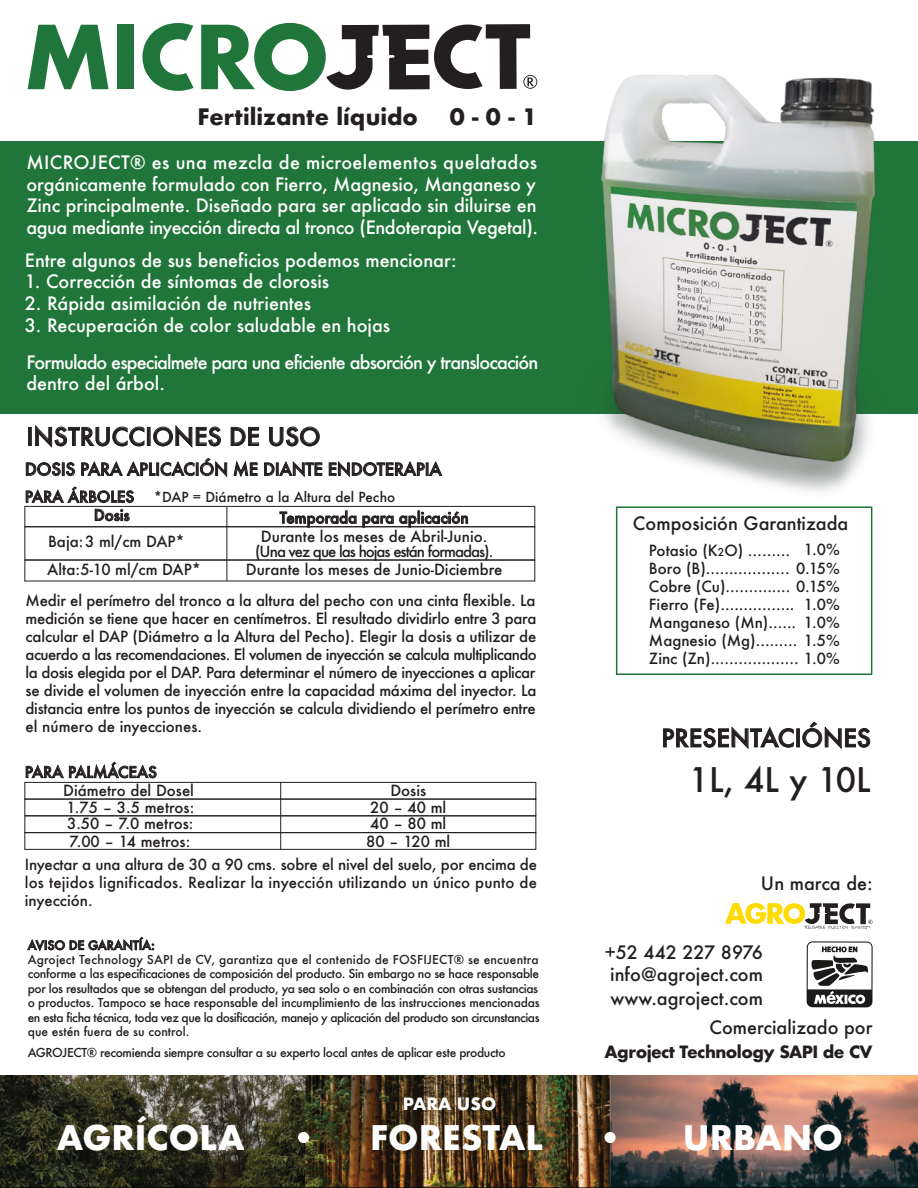
<style>
.page{position:relative;width:918px;height:1188px;background:#fff}
.page>*{position:absolute;margin:0;border:0;box-sizing:border-box;transform-origin:0 0}
.t1{font:700 33px "Futura";color:#fff}
.t2{font:500 33px "Futura";color:#231f20}
.t3{font:500 24px "Futura";color:#231f20}
.t4{font:700 22.05px "Futura";color:#231f20}
.t5{font:500 18px/21.6px "Futura";color:#fff;text-align:justify}
.t6{font:500 18px "Futura";color:#231f20}
.t7{font:500 18px/21.6px "Futura";letter-spacing:-.045em;color:#fff}
.t8{font:500 16.5px "Futura";letter-spacing:-.005em;color:#231f20}
.t9{font:700 16.5px "Futura";letter-spacing:-.035em;color:#231f20}
.t10{font:700 16.5px "Futura";color:#fff}
.t11{font:500 15px/18px "Futura";color:#231f20;text-align:justify}
.t12{font:500 15px/15.3px "Futura";letter-spacing:-.055em;color:#231f20;text-align:center}
.t13{font:500 13.5px "Futura";color:#231f20}
.t14{font:500 12px/14.4px "Futura";letter-spacing:-.03em;color:#231f20}
.s1{font-size:10.5px}
</style>
<div class="page">
<div style="left:1px;top:141px;width:917px;height:273px;background:#20763a"></div>
<svg style="left:807px;top:941px;width:66px;height:66px"></svg>
<svg style="left:725px;top:903px;width:148px;height:27px"></svg>
<svg style="left:663px;top:726px;width:131px;height:23px"></svg>
<div style="left:796px;top:728px;width:4px;height:19px;border:1px solid #231f20"></div>
<svg style="left:802px;top:721px;width:69px;height:28px"></svg>
<div style="left:28px;top:427px;width:4px;height:19px;border:1px solid #231f20"></div>
<svg style="left:35px;top:425px;width:110px;height:23px"></svg>
<div style="left:147px;top:427px;width:4px;height:19px;border:1px solid #231f20"></div>
<svg style="left:153px;top:425px;width:68px;height:23px"></svg>
<svg style="left:230px;top:427px;width:29px;height:19px"></svg>
<svg style="left:269px;top:426px;width:51px;height:21px"></svg>
<img style="left:600px;top:74px;width:275px;height:418px">
<svg style="left:28px;top:25px;width:81px;height:64px"></svg>
<div style="left:117px;top:25px;width:17px;height:64px;background:#20763a"></div>
<svg style="left:201px;top:23px;width:336px;height:68px"></svg>
<svg style="left:142px;top:23px;width:52px;height:68px"></svg>
<div style="left:616px;top:506px;width:256px;height:169px;border:2px solid #20763a"></div>
<div style="left:25px;top:506px;width:510px;height:21px;border:1px solid #231f20"></div>
<div style="left:25px;top:527px;width:510px;height:33px;border:1px solid #231f20"></div>
<div style="left:25px;top:560px;width:510px;height:21px;border:1px solid #231f20"></div>
<hr style="left:227px;top:506px;width:1px;height:75px;background:#231f20">
<svg style="left:95px;top:509px;width:34px;height:12px"></svg>
<svg style="left:280px;top:511px;width:76px;height:16px"></svg>
<svg style="left:363px;top:511px;width:105px;height:16px"></svg>
<svg style="left:26px;top:486px;width:108px;height:17px"></svg>
<svg style="left:26px;top:762px;width:131px;height:17px"></svg>
<div style="left:25px;top:782px;width:511px;height:17px;border:1px solid #231f20"></div>
<div style="left:25px;top:799px;width:511px;height:17px;border:1px solid #231f20"></div>
<div style="left:25px;top:832px;width:511px;height:18px;border:1px solid #231f20"></div>
<hr style="left:280px;top:782px;width:1px;height:68px;background:#231f20">
<svg style="left:26px;top:462px;width:49px;height:14px"></svg>
<svg style="left:81px;top:458px;width:146px;height:19px"></svg>
<svg style="left:234px;top:461px;width:24px;height:16px"></svg>
<svg style="left:264px;top:461px;width:58px;height:16px"></svg>
<svg style="left:329px;top:461px;width:113px;height:16px"></svg>
<svg style="left:27px;top:937px;width:127px;height:14px"></svg>
<img style="left:0;top:1076px;width:917px;height:112px">
<div style="left:298px;top:1132px;width:11px;height:11px;background:#fff;border-radius:50%"></div>
<div style="left:605px;top:1132px;width:11px;height:11px;background:#fff;border-radius:50%"></div>
<h3 class="t4" style="left:198px;top:100px;width:222px">Fertilizante líquido</h3>
<h3 class="t4" style="left:450px;top:100px;width:89px">0 - 0 - 1</h3>
<p class="t5" style="left:26px;top:151px;width:513px">MICROJECT® es una mezcla de microelementos quelatados orgánicamente formulado con Fierro, Magnesio, Manganeso y Zinc principalmente. Diseñado para ser aplicado sin diluirse en agua mediante inyección directa al tronco (Endoterapia Vegetal).</p>
<p class="t5" style="left:25px;top:249px;width:433px">Entre algunos de sus beneficios podemos mencionar:</p>
<p class="t5" style="left:25px;top:271px;width:306px">1. Corrección de síntomas de clorosis</p>
<p class="t5" style="left:25px;top:292px;width:288px">2. Rápida asimilación de nutrientes</p>
<p class="t5" style="left:25px;top:314px;width:367px">3. Recuperación de color saludable en hojas</p>
<p class="t7" style="left:26px;top:351px;width:513px">Formulado especialmete para una eficiente absorción y translocación dentro del árbol.</p>
<h2 class="t3" style="left:26px;top:420px;width:296px">INSTRUCCIONES DE USO</h2>
<p class="t8" style="left:25px;top:458px;width:418px">DOSIS PARA APLICACIÓN ME DIANTE ENDOTERAPIA</p>
<p class="t11" style="left:25px;top:488px;width:111px">PARA ÁRBOLES</p>
<p class="t13" style="left:154px;top:488px;width:243px">*DAP = Diámetro a la Altura del Pecho</p>
<p class="t11" style="left:94px;top:506px;width:37px">Dosis</p>
<p class="t11" style="left:280px;top:509px;width:190px">Temporada para aplicación</p>
<p class="t11" style="left:48px;top:532px;width:138px">Baja:3 ml/cm DAP*</p>
<p class="t12" style="left:255px;top:528px;width:240px">Durante los meses de Abril-Junio. (Una vez que las hojas están formadas).</p>
<p class="t11" style="left:47px;top:560px;width:155px">Alta:5-10 ml/cm DAP*</p>
<p class="t11" style="left:246px;top:560px;width:258px">Durante los meses de Junio-Diciembre</p>
<p class="t11" style="left:26px;top:591px;width:513px">Medir el perímetro del tronco a la altura del pecho con una cinta flexible. La medición se tiene que hacer en centímetros. El resultado dividirlo entre 3 para calcular el DAP (Diámetro a la Altura del Pecho). Elegir la dosis a utilizar de acuerdo a las recomendaciones. El volumen de inyección se calcula multiplicando la dosis elegida por el DAP. Para determinar el número de inyecciones a aplicar se divide el volumen de inyección entre la capacidad máxima del inyector. La distancia entre los puntos de inyección se calcula dividiendo el perímetro entre el número de inyecciones.</p>
<p class="t11" style="left:63px;top:763px;width:132px;text-indent:-38px">PARA PALMÁCEAS<br>Diámetro del Dosel</p>
<p class="t11" style="left:67px;top:798px;width:129px;line-height:17px">1.75 – 3.5 metros:<br>3.50 – 7.0 metros:<br>7.00 – 14 metros:</p>
<p class="t11" style="left:390px;top:781px;width:37px">Dosis</p>
<p class="t11" style="left:370px;top:798px;width:78px">20 – 40 ml</p>
<p class="t11" style="left:370px;top:815px;width:78px">40 – 80 ml</p>
<p class="t11" style="left:366px;top:832px;width:86px">80 – 120 ml</p>
<p class="t11" style="left:25px;top:855px;width:514px">Inyectar a una altura de 30 a 90 cms. sobre el nivel del suelo, por encima de los tejidos lignificados. Realizar la inyección utilizando un único punto de inyección.</p>
<p class="t14" style="left:28px;top:938px;width:514px">AVISO DE GARANTÍA:<br>Agroject Technology SAPI de CV, garantiza que el contenido de FOSFIJECT® se encuentra conforme a las especificaciones de composición del producto. Sin embargo no se hace responsable por los resultados que se obtengan del producto, ya sea solo o en combinación con otras sustancias o productos. Tampoco se hace responsable del incumplimiento de las instrucciones mencionadas en esta ficha técnica, toda vez que la dosificación, manejo y aplicación del producto son circunstancias que estén fuera de su control.</p>
<p class="t14" style="left:28px;top:1045px;width:479px">AGROJECT® recomienda siempre consultar a su experto local antes de aplicar este producto</p>
<p class="t10" style="left:403px;top:1092px;width:95px">PARA USO</p>
<h1 class="t1" style="left:57px;top:1114px;width:189px">AGRÍCOLA</h1>
<h1 class="t1" style="left:370px;top:1114px;width:174px">FORESTAL</h1>
<p class="t6" style="left:633px;top:511px;width:217px">Composición Garantizada</p>
<p class="t11" style="left:649px;top:541px;width:192px;text-align:left">Potasio (K<span class="s1">2</span>O) ………<br>Boro (B)...........……. 0.15%<br>Cobre (Cu).............. 0.15%<br>Fierro (Fe)................<br>Manganeso (Mn)......<br>Magnesio (Mg)......... 1.5%<br>Zinc (Zn)................... 1.0%</p>
<p class="t11" style="left:804px;top:540px;width:38px">1.0%</p>
<p class="t11" style="left:804px;top:595px;width:38px">1.0%</p>
<p class="t11" style="left:804px;top:613px;width:38px">1.0%</p>
<h2 class="t3" style="left:661px;top:722px;width:211px">PRESENTACIÓNES</h2>
<h1 class="t2" style="left:689px;top:757px;width:184px">1L, 4L y 10L</h1>
<p class="t6" style="left:761px;top:871px;width:113px">Un marca de:</p>
<p class="t6" style="left:605px;top:940px;width:160px">+52 442 227 8976</p>
<p class="t6" style="left:610px;top:962px;width:154px">info@agroject.com</p>
<p class="t6" style="left:611px;top:986px;width:154px">www.agroject.com</p>
<p class="t6" style="left:709px;top:1015px;width:165px">Comercializado por</p>
<p class="t9" style="left:605px;top:1040px;width:269px">Agroject Technology SAPI de CV</p>
<h1 class="t1" style="left:683px;top:1114px;width:162px">URBANO</h1>
</div>
